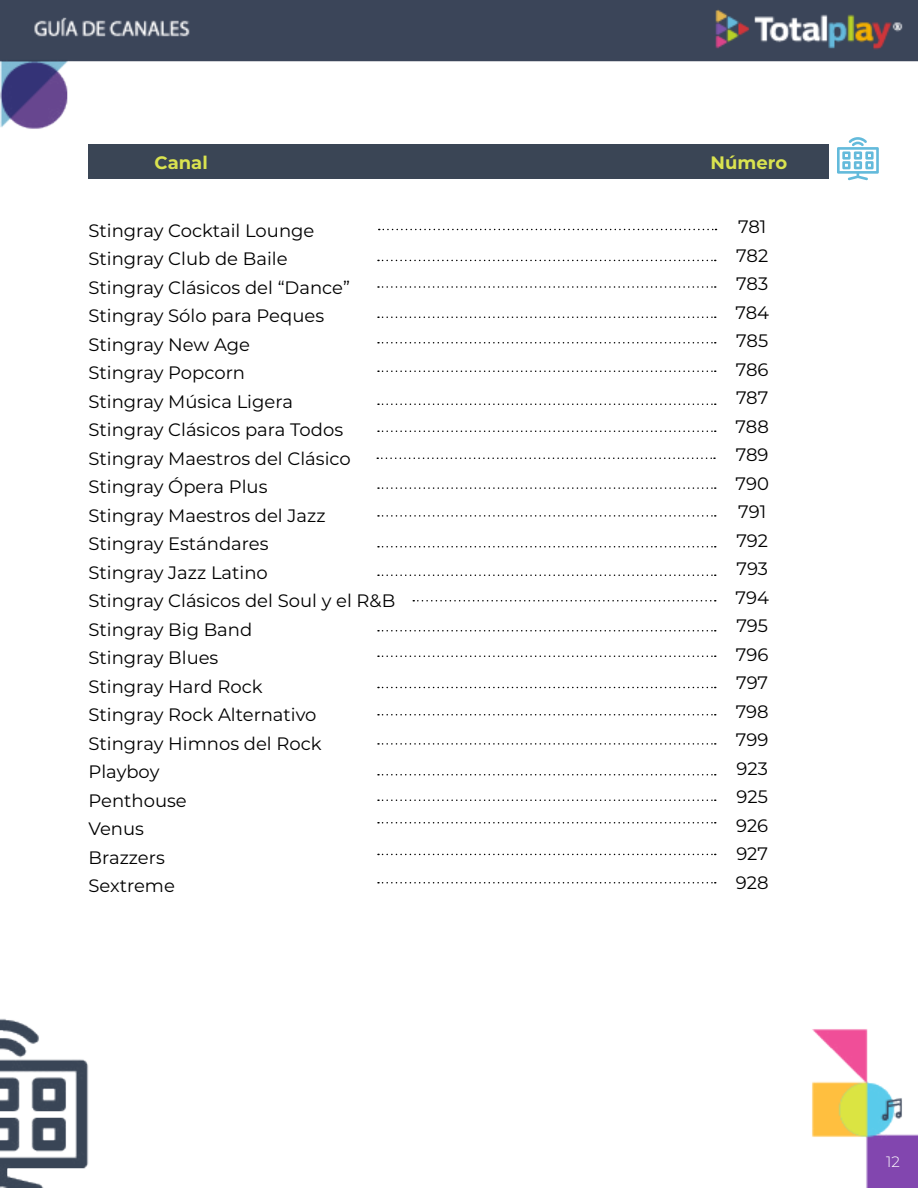
<style>
.page{position:relative;width:918px;height:1188px;background:#fff}
.page>*{position:absolute;margin:0;border:0;box-sizing:border-box;transform-origin:0 0}
.t1{font:18px/28.5px "Montserrat";color:#000}
.t2{font:700 18px "Montserrat";color:#dae34f}
.t3{font:300 15px "Montserrat";color:#fff}
</style>
<div class="page">
<img style="left:0;top:0;width:918px;height:1188px">
<div style="left:88px;top:145px;width:742px;height:34px;background:#3a4555"></div>
<svg style="left:837px;top:137px;width:42px;height:43px"></svg>
<svg style="left:379px;top:229px;width:338px;height:1px"></svg>
<svg style="left:378px;top:260px;width:338px;height:1px"></svg>
<svg style="left:378px;top:286px;width:338px;height:2px"></svg>
<svg style="left:378px;top:316px;width:338px;height:2px"></svg>
<svg style="left:378px;top:342px;width:338px;height:2px"></svg>
<svg style="left:378px;top:370px;width:338px;height:2px"></svg>
<svg style="left:378px;top:404px;width:338px;height:1px"></svg>
<svg style="left:378px;top:430px;width:338px;height:2px"></svg>
<svg style="left:377px;top:458px;width:338px;height:1px"></svg>
<svg style="left:378px;top:487px;width:338px;height:2px"></svg>
<svg style="left:378px;top:515px;width:338px;height:2px"></svg>
<svg style="left:378px;top:546px;width:338px;height:2px"></svg>
<svg style="left:378px;top:574px;width:338px;height:2px"></svg>
<svg style="left:413px;top:600px;width:303px;height:2px"></svg>
<svg style="left:378px;top:630px;width:338px;height:2px"></svg>
<svg style="left:378px;top:656px;width:338px;height:1px"></svg>
<svg style="left:378px;top:687px;width:338px;height:1px"></svg>
<svg style="left:378px;top:714px;width:338px;height:2px"></svg>
<svg style="left:378px;top:743px;width:338px;height:2px"></svg>
<svg style="left:378px;top:774px;width:338px;height:2px"></svg>
<svg style="left:378px;top:800px;width:338px;height:1px"></svg>
<svg style="left:378px;top:822px;width:338px;height:2px"></svg>
<svg style="left:378px;top:854px;width:338px;height:1px"></svg>
<svg style="left:378px;top:882px;width:338px;height:2px"></svg>
<p class="t2" style="left:155px;top:149px;width:55px">Canal</p>
<p class="t2" style="left:711px;top:149px;width:78px">Número</p>
<p class="t1" style="left:88px;top:216px;width:308px">Stingray Cocktail Lounge<br>Stingray Club de Baile<br>Stingray Clásicos del “Dance”<br>Stingray Sólo para Peques<br>Stingray New Age<br>Stingray Popcorn<br>Stingray Música Ligera<br>Stingray Clásicos para Todos<br>Stingray Maestros del Clásico<br>Stingray Ópera Plus<br>Stingray Maestros del Jazz<br>Stingray Estándares<br>Stingray Jazz Latino<br>Stingray Clásicos del Soul y el R&amp;B<br>Stingray Big Band<br>Stingray Blues<br>Stingray Hard Rock<br>Stingray Rock Alternativo<br>Stingray Himnos del Rock<br>Playboy<br>Penthouse<br>Venus<br>Brazzers<br>Sextreme</p>
<p class="t1" style="left:735px;top:212px;width:35px">781<br>782<br>783<br>784<br>785<br>786<br>787<br>788<br>789<br>790<br>791<br>792<br>793<br>794<br>795<br>796<br>797<br>798<br>799<br>923<br>925<br>926<br>927<br>928</p>
<p class="t3" style="left:886px;top:1151px;width:15px">12</p>
</div>
